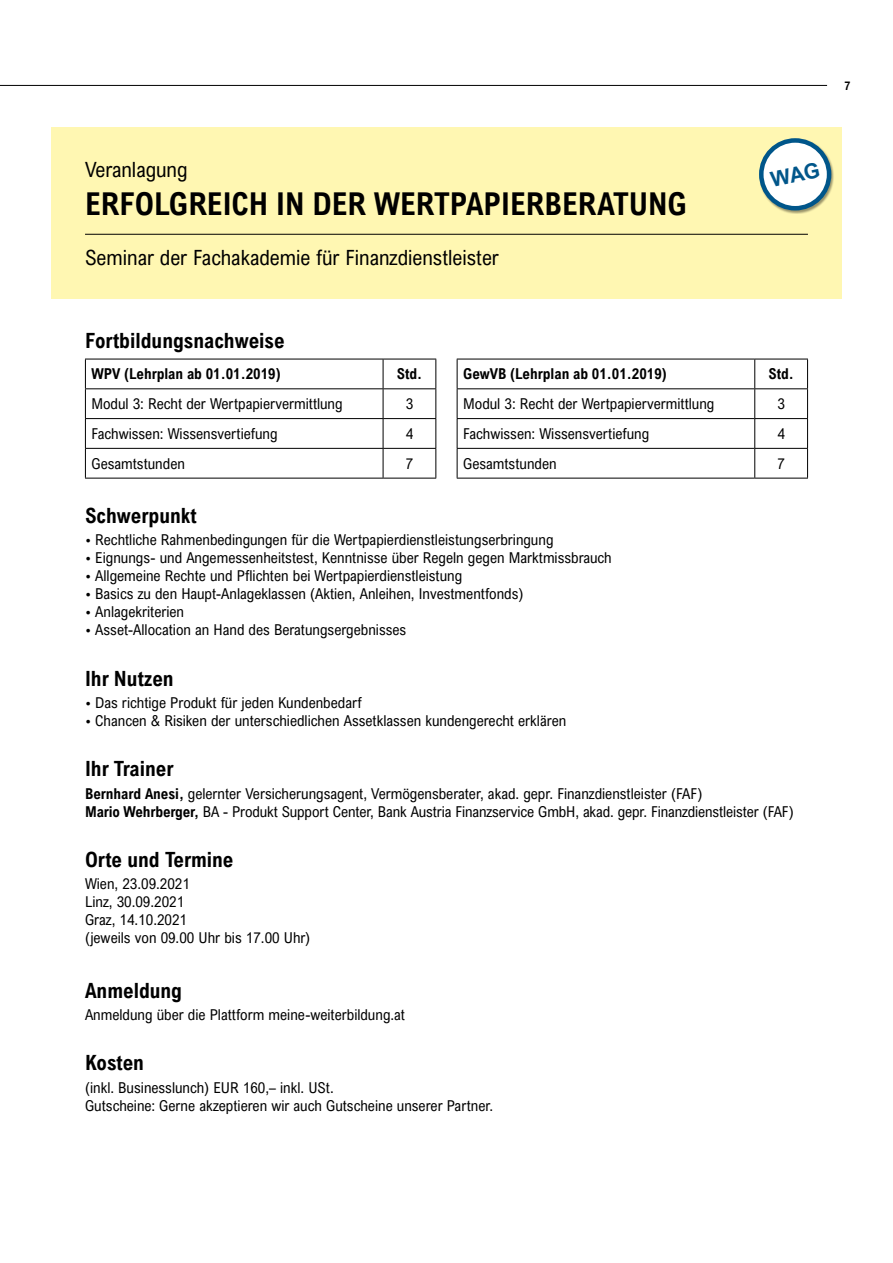
<style>
.page{position:relative;width:893px;height:1263px;background:#fff}
.page>*{position:absolute;margin:0;border:0;box-sizing:border-box;transform-origin:0 0}
.t1{font:700 31.5px "Arial Nova Cond";color:#000}
.t2{font:700 21px "Arial Nova Cond";color:#000}
.t3{font:21px "Arial Nova Cond";color:#000}
.t4{font:15px/18px "Arial Nova Cond";color:#000}
.t5{font:700 15px "Arial Nova Cond";color:#000}
.t6{font:700 12px "Arial Nova Cond";color:#000}
.s1{font-family:"The Sans"}
.s2{font-weight:700}
</style>
<div class="page">
<hr style="left:0;top:85px;width:827px;height:1px;background:#000">
<div style="left:51px;top:128px;width:791px;height:171px;background:#fff7b2"></div>
<hr style="left:85px;top:359px;width:298px;height:1px;background:#000">
<hr style="left:383px;top:359px;width:53px;height:1px;background:#000">
<hr style="left:457px;top:359px;width:298px;height:1px;background:#000">
<hr style="left:755px;top:359px;width:53px;height:1px;background:#000">
<hr style="left:85px;top:388px;width:298px;height:1px;background:#000">
<hr style="left:383px;top:388px;width:53px;height:1px;background:#000">
<hr style="left:457px;top:388px;width:298px;height:1px;background:#000">
<hr style="left:755px;top:388px;width:53px;height:1px;background:#000">
<hr style="left:85px;top:418px;width:298px;height:1px;background:#000">
<hr style="left:383px;top:418px;width:53px;height:1px;background:#000">
<hr style="left:457px;top:418px;width:298px;height:1px;background:#000">
<hr style="left:755px;top:418px;width:53px;height:1px;background:#000">
<hr style="left:85px;top:448px;width:298px;height:1px;background:#000">
<svg style="left:85px;top:359px;width:1px;height:119px"></svg>
<hr style="left:383px;top:448px;width:53px;height:1px;background:#000">
<svg style="left:383px;top:359px;width:1px;height:119px"></svg>
<hr style="left:457px;top:448px;width:298px;height:1px;background:#000">
<hr style="left:755px;top:448px;width:53px;height:1px;background:#000">
<svg style="left:754px;top:359px;width:1px;height:119px"></svg>
<svg style="left:807px;top:359px;width:1px;height:119px"></svg>
<hr style="left:85px;top:478px;width:298px;height:1px;background:#000">
<hr style="left:383px;top:478px;width:53px;height:1px;background:#000">
<hr style="left:457px;top:478px;width:298px;height:1px;background:#000">
<hr style="left:755px;top:478px;width:53px;height:1px;background:#000">
<svg style="left:435px;top:359px;width:1px;height:119px"></svg>
<svg style="left:457px;top:359px;width:1px;height:119px"></svg>
<hr style="left:85px;top:234px;width:723px;height:1px;background:#000">
<div style="left:759px;top:138px;width:75px;height:76px;background:#000;opacity:.4"></div>
<svg style="left:761px;top:140px;width:68px;height:68px;background:#dbe7ee"></svg>
<div style="left:759px;top:138px;width:72px;height:72px;border:4px solid #00568a;border-radius:50%"></div>
<svg style="left:769px;top:162px;width:51px;height:25px"></svg>
<h2 class="t3" style="left:85px;top:156px;width:104px">Veranlagung</h2>
<h1 class="t1" style="left:85px;top:184px;width:603px">ERFOLGREICH IN DER WERTPAPIERBERATUNG</h1>
<h2 class="t3" style="left:85px;top:245px;width:415px">Seminar der Fachakademie für Finanzdienstleister</h2>
<h2 class="t2" style="left:85px;top:328px;width:201px">Fortbildungsnachweise</h2>
<p class="t5" style="left:91px;top:365px;width:191px">WPV (Lehrplan ab 01.01.2019)</p>
<p class="t5" style="left:397px;top:365px;width:27px">Std.</p>
<p class="t5" style="left:463px;top:365px;width:205px">GewVB (Lehrplan ab 01.01.2019)</p>
<p class="t5" style="left:768px;top:365px;width:27px">Std.</p>
<p class="t4" style="left:91px;top:395px;width:253px">Modul 3: Recht der Wertpapiervermittlung</p>
<p class="t4" style="left:406px;top:395px;width:9px">3</p>
<p class="t4" style="left:463px;top:395px;width:253px">Modul 3: Recht der Wertpapiervermittlung</p>
<p class="t4" style="left:777px;top:395px;width:9px">3</p>
<p class="t4" style="left:91px;top:424px;width:188px">Fachwissen: Wissensvertiefung</p>
<p class="t4" style="left:406px;top:424px;width:9px">4</p>
<p class="t4" style="left:463px;top:424px;width:188px">Fachwissen: Wissensvertiefung</p>
<p class="t4" style="left:777px;top:424px;width:9px">4</p>
<p class="t4" style="left:91px;top:454px;width:95px">Gesamtstunden</p>
<p class="t4" style="left:406px;top:454px;width:9px">7</p>
<p class="t4" style="left:463px;top:454px;width:95px">Gesamtstunden</p>
<p class="t4" style="left:777px;top:454px;width:9px">7</p>
<h2 class="t2" style="left:85px;top:502px;width:113px">Schwerpunkt</h2>
<p class="t4" style="left:85px;top:531px;width:470px"><span class="s1">•</span> Rechtliche Rahmenbedingungen für die Wertpapierdienstleistungserbringung</p>
<p class="t4" style="left:85px;top:549px;width:528px"><span class="s1">•</span> Eignungs- und Angemessenheitstest, Kenntnisse über Regeln gegen Marktmissbrauch</p>
<p class="t4" style="left:85px;top:567px;width:379px"><span class="s1">•</span> Allgemeine Rechte und Pflichten bei Wertpapierdienstleistung</p>
<p class="t4" style="left:85px;top:585px;width:440px"><span class="s1">•</span> Basics zu den Haupt-Anlageklassen (Aktien, Anleihen, Investmentfonds)</p>
<p class="t4" style="left:85px;top:603px;width:101px"><span class="s1">•</span> Anlagekriterien</p>
<p class="t4" style="left:85px;top:621px;width:323px"><span class="s1">•</span> Asset-Allocation an Hand des Beratungsergebnisses</p>
<h2 class="t2" style="left:85px;top:665px;width:90px">Ihr Nutzen</h2>
<p class="t4" style="left:85px;top:693px;width:278px"><span class="s1">•</span> Das richtige Produkt für jeden Kundenbedarf</p>
<p class="t4" style="left:85px;top:711px;width:483px"><span class="s1">•</span> Chancen &amp; Risiken der unterschiedlichen Assetklassen kundengerecht erklären</p>
<h2 class="t2" style="left:85px;top:756px;width:90px">Ihr Trainer</h2>
<p class="t4" style="left:85px;top:784px;width:710px"><span class="s2">Bernhard Anesi,</span> gelernter Versicherungsagent, Vermögensberater, akad. gepr. Finanzdienstleister (FAF)<br><span class="s2">Mario Wehrberger,</span> BA - Produkt Support Center, Bank Austria Finanzservice GmbH, akad. gepr. Finanzdienstleister (FAF)</p>
<h2 class="t2" style="left:85px;top:846px;width:150px">Orte und Termine</h2>
<p class="t4" style="left:85px;top:874px;width:227px">Wien, 23.09.2021<br>Linz, 30.09.2021<br>Graz, 14.10.2021<br>(jeweils von 09.00 Uhr bis 17.00 Uhr)</p>
<h2 class="t2" style="left:85px;top:977px;width:99px">Anmeldung</h2>
<p class="t4" style="left:85px;top:1005px;width:322px">Anmeldung über die Plattform meine-weiterbildung.at</p>
<h2 class="t2" style="left:85px;top:1050px;width:60px">Kosten</h2>
<p class="t4" style="left:85px;top:1078px;width:407px">(inkl. Businesslunch) EUR 160,– inkl. USt.<br>Gutscheine: Gerne akzeptieren wir auch Gutscheine unserer Partner.</p>
<p class="t6" style="left:844px;top:78px;width:7px">7</p>
</div>
